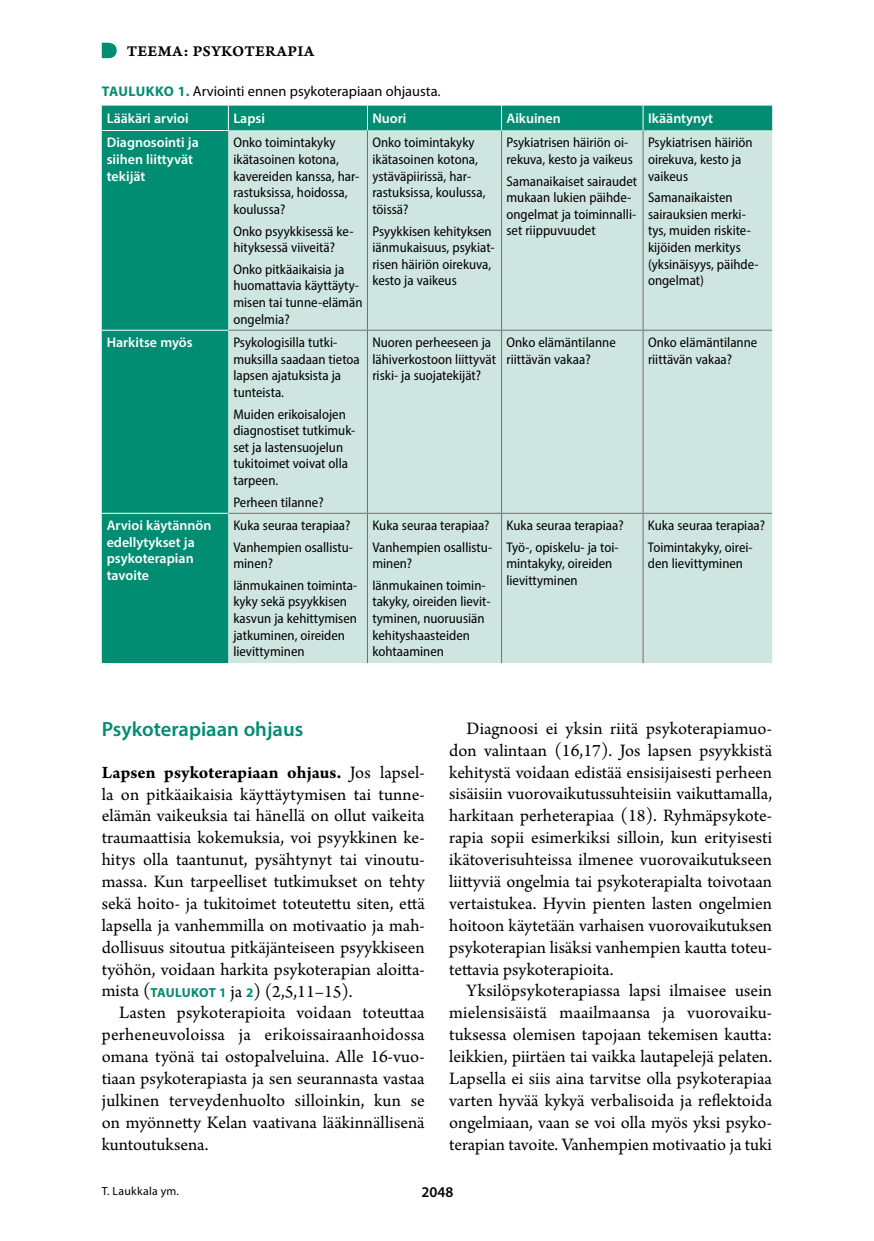
<style>
.page{position:relative;width:874px;height:1241px;background:#fff}
.page>*{position:absolute;margin:0;border:0;box-sizing:border-box;transform-origin:0 0}
.t1{font:600 20.65px "Myriad Pro";color:#008d72}
.t2{font:18.38px/21.9px "Arno Pro";color:#000;text-align:justify}
.t3{font:15.75px "Arno Pro Smbd Caption";letter-spacing:.015em;color:#000}
.t4{font:600 14.88px "Myriad Pro";color:#000}
.t5{font:14.35px "Myriad Pro";color:#000}
.t6{font:semi-condensed 14px/16.6px "Myriad Pro";color:#000}
.t7{font:600 14px/16.6px "Myriad Pro";color:#fff}
.t8{font:11.9px "Myriad Pro";letter-spacing:.02em;color:#000}
.s1{font-weight:700;font-size:14px;color:#008d72}
.s2{font-weight:700}
.s3{font-family:"Myriad Pro";font-weight:700;font-size:13.12px;color:#008d72}
</style>
<div class="page">
<svg style="left:102px;top:43px;width:15px;height:15px"></svg>
<div style="left:102px;top:106px;width:669px;height:557px;background:#008d72"></div>
<div style="left:228px;top:130px;width:543px;height:533px;background:#cee6df"></div>
<svg style="left:228px;top:106px;width:1px;height:24px"></svg>
<svg style="left:367px;top:106px;width:1px;height:24px"></svg>
<svg style="left:501px;top:106px;width:1px;height:24px"></svg>
<svg style="left:642px;top:106px;width:1px;height:24px"></svg>
<hr style="left:102px;top:130px;width:127px;height:1px;background:#fff">
<hr style="left:102px;top:330px;width:126px;height:1px;background:#fff">
<hr style="left:102px;top:513px;width:126px;height:1px;background:#fff">
<hr style="left:367px;top:130px;width:1px;height:200px;background:#716f6d">
<hr style="left:501px;top:130px;width:1px;height:200px;background:#716f6d">
<hr style="left:642px;top:130px;width:1px;height:200px;background:#716f6d">
<hr style="left:228px;top:330px;width:139px;height:1px;background:#716f6d">
<hr style="left:367px;top:330px;width:134px;height:1px;background:#716f6d">
<hr style="left:367px;top:330px;width:1px;height:183px;background:#716f6d">
<hr style="left:501px;top:330px;width:141px;height:1px;background:#716f6d">
<hr style="left:501px;top:330px;width:1px;height:183px;background:#716f6d">
<hr style="left:642px;top:330px;width:129px;height:1px;background:#716f6d">
<hr style="left:642px;top:330px;width:1px;height:183px;background:#716f6d">
<hr style="left:228px;top:513px;width:139px;height:1px;background:#716f6d">
<hr style="left:367px;top:513px;width:134px;height:1px;background:#716f6d">
<hr style="left:367px;top:513px;width:1px;height:150px;background:#716f6d">
<hr style="left:501px;top:513px;width:141px;height:1px;background:#716f6d">
<hr style="left:501px;top:513px;width:1px;height:150px;background:#716f6d">
<hr style="left:642px;top:513px;width:129px;height:1px;background:#716f6d">
<hr style="left:642px;top:513px;width:1px;height:150px;background:#716f6d">
<p class="t3" style="left:127px;top:41px;width:189px">TEEMA: PSYKOTERAPIA</p>
<p class="t5" style="left:102px;top:82px;width:340px"><span class="s1">TAULUKKO 1.</span> Arviointi ennen psykoterapiaan ohjausta.</p>
<p class="t7" style="left:107px;top:109px;width:83px">Lääkäri arvioi</p>
<p class="t7" style="left:233px;top:109px;width:33px">Lapsi</p>
<p class="t7" style="left:372px;top:109px;width:35px">Nuori</p>
<p class="t7" style="left:506px;top:109px;width:56px">Aikuinen</p>
<p class="t7" style="left:647px;top:109px;width:66px">Ikääntynyt</p>
<p class="t7" style="left:107px;top:134px;width:94px">Diagnosointi ja siihen liittyvät tekijät</p>
<p class="t6" style="left:233px;top:134px;width:127px">Onko toimintakyky ikätasoinen kotona, kavereiden kanssa, har&shy;rastuksissa, hoidossa, koulussa?</p>
<p class="t6" style="left:233px;top:222px;width:122px">Onko psyykkisessä ke&shy;hityksessä viiveitä?</p>
<p class="t6" style="left:233px;top:260px;width:130px">Onko pitkäaikaisia ja huomattavia käyttäyty&shy;misen tai tunne-elämän ongelmia?</p>
<p class="t6" style="left:647px;top:134px;width:106px">Psykiatrisen häiriön oirekuva, kesto ja vaikeus</p>
<p class="t6" style="left:647px;top:189px;width:111px">Samanaikaisten sairauksien merki&shy;tys, muiden riskite&shy;kijöiden merkitys (yksinäisyys, päihde&shy;ongelmat)</p>
<p class="t6" style="left:506px;top:134px;width:128px">Psykiatrisen häiriön oi&shy;rekuva, kesto ja vaikeus</p>
<p class="t6" style="left:506px;top:172px;width:132px">Samanaikaiset sairaudet mukaan lukien päihde&shy;ongelmat ja toiminnalli&shy;set riippuvuudet</p>
<p class="t6" style="left:372px;top:134px;width:115px">Onko toimintakyky ikätasoinen kotona, ystäväpiirissä, har&shy;rastuksissa, koulussa, töissä?</p>
<p class="t6" style="left:372px;top:222px;width:124px">Psyykkisen kehityksen iänmukaisuus, psykiat&shy;risen häiriön oirekuva, kesto ja vaikeus</p>
<p class="t7" style="left:107px;top:333px;width:87px">Harkitse myös</p>
<p class="t6" style="left:233px;top:334px;width:128px">Psykologisilla tutki&shy;muksilla saadaan tietoa lapsen ajatuksista ja tunteista.</p>
<p class="t6" style="left:233px;top:405px;width:123px">Muiden erikoisalojen diagnostiset tutkimuk&shy;set ja lastensuojelun tukitoimet voivat olla tarpeen.</p>
<p class="t6" style="left:233px;top:493px;width:92px">Perheen tilanne?</p>
<p class="t7" style="left:107px;top:516px;width:106px">Arvioi käytännön edellytykset ja psykoterapian tavoite</p>
<p class="t6" style="left:233px;top:514px;width:121px;line-height:21.5px">Kuka seuraa terapiaa?<br>Vanhempien osallistu-</p>
<p class="t6" style="left:233px;top:552px;width:125px;line-height:21.5px">minen?<br>Iänmukainen toiminta-</p>
<p class="t6" style="left:233px;top:593px;width:125px">kyky sekä psyykkisen kasvun ja kehittymisen jatkuminen, oireiden lievittyminen</p>
<p class="t6" style="left:372px;top:334px;width:125px">Nuoren perheeseen ja lähiverkostoon liittyvät riski- ja suojatekijät?</p>
<p class="t6" style="left:506px;top:334px;width:111px">Onko elämäntilanne riittävän vakaa?</p>
<p class="t6" style="left:647px;top:334px;width:111px">Onko elämäntilanne riittävän vakaa?</p>
<p class="t6" style="left:372px;top:514px;width:121px;line-height:21.5px">Kuka seuraa terapiaa?<br>Vanhempien osallistu-</p>
<p class="t6" style="left:372px;top:552px;width:115px;line-height:21.5px">minen?<br>Iänmukainen toimin-</p>
<p class="t6" style="left:372px;top:593px;width:120px">takyky, oireiden lievit&shy;tyminen, nuoruusiän kehityshaasteiden kohtaaminen</p>
<p class="t6" style="left:506px;top:514px;width:119px;line-height:21.5px">Kuka seuraa terapiaa?<br>Työ-, opiskelu- ja toi-</p>
<p class="t6" style="left:506px;top:555px;width:107px">mintakyky, oireiden lievittyminen</p>
<p class="t6" style="left:647px;top:514px;width:119px;line-height:21.5px">Kuka seuraa terapiaa?<br>Toimintakyky, oirei-</p>
<p class="t6" style="left:647px;top:555px;width:97px">den lievittyminen</p>
<p class="t1" style="left:102px;top:716px;width:203px">Psykoterapiaan ohjaus</p>
<p class="t2" style="left:102px;top:762px;width:324px"><span class="s2">Lapsen psykoterapiaan ohjaus.</span> Jos lapsel&shy;la on pitkäaikaisia käyttäytymisen tai tunne&shy;elämän vaikeuksia tai hänellä on ollut vaikeita traumaattisia kokemuksia, voi psyykkinen ke&shy;hitys olla taantunut, pysähtynyt tai vinoutu&shy;massa. Kun tarpeelliset tutkimukset on tehty sekä hoito- ja tukitoimet toteutettu siten, että lapsella ja vanhemmilla on motivaatio ja mah&shy;dollisuus sitoutua pitkäjänteiseen psyykkiseen työhön, voidaan harkita psykoterapian aloitta&shy;mista (<span class="s3">TAULUKOT 1</span> ja <span class="s3">2</span>) (2,5,11–15).</p>
<p class="t2" style="left:102px;top:1002px;width:324px;text-indent:17px">Lasten psykoterapioita voidaan toteuttaa perheneuvoloissa ja erikoissairaanhoidossa omana työnä tai ostopalveluina. Alle 16-vuo&shy;tiaan psykoterapiasta ja sen seurannasta vastaa julkinen terveydenhuolto silloinkin, kun se on myönnetty Kelan vaativana lääkinnällisenä kuntoutuksena.</p>
<p class="t2" style="left:449px;top:718px;width:324px;text-indent:17px">Diagnoosi ei yksin riitä psykoterapiamuo&shy;don valintaan (16,17). Jos lapsen psyykkistä kehitystä voidaan edistää ensisijaisesti perheen sisäisiin vuorovaikutussuhteisiin vaikuttamalla, harkitaan perheterapiaa (18). Ryhmäpsykote&shy;rapia sopii esimerkiksi silloin, kun erityisesti ikätoverisuhteissa ilmenee vuorovaikutukseen liittyviä ongelmia tai psykoterapialta toivotaan vertaistukea. Hyvin pienten lasten ongelmien hoitoon käytetään varhaisen vuorovaikutuksen psykoterapian lisäksi vanhempien kautta toteu&shy;tettavia psykoterapioita.</p>
<p class="t2" style="left:449px;top:980px;width:324px;text-indent:17px">Yksilöpsykoterapiassa lapsi ilmaisee usein mielensisäistä maailmaansa ja vuorovaiku&shy;tuksessa olemisen tapojaan tekemisen kautta: leikkien, piirtäen tai vaikka lautapelejä pelaten.<br>Lapsella ei siis aina tarvitse olla psykoterapiaa varten hyvää kykyä verbalisoida ja reflektoida ongelmiaan, vaan se voi olla myös yksi psyko&shy;terapian tavoite. Vanhempien motivaatio ja tuki</p>
<p class="t8" style="left:102px;top:1183px;width:79px">T. Laukkala ym.</p>
<p class="t4" style="left:421px;top:1182px;width:33px">2048</p>
</div>
